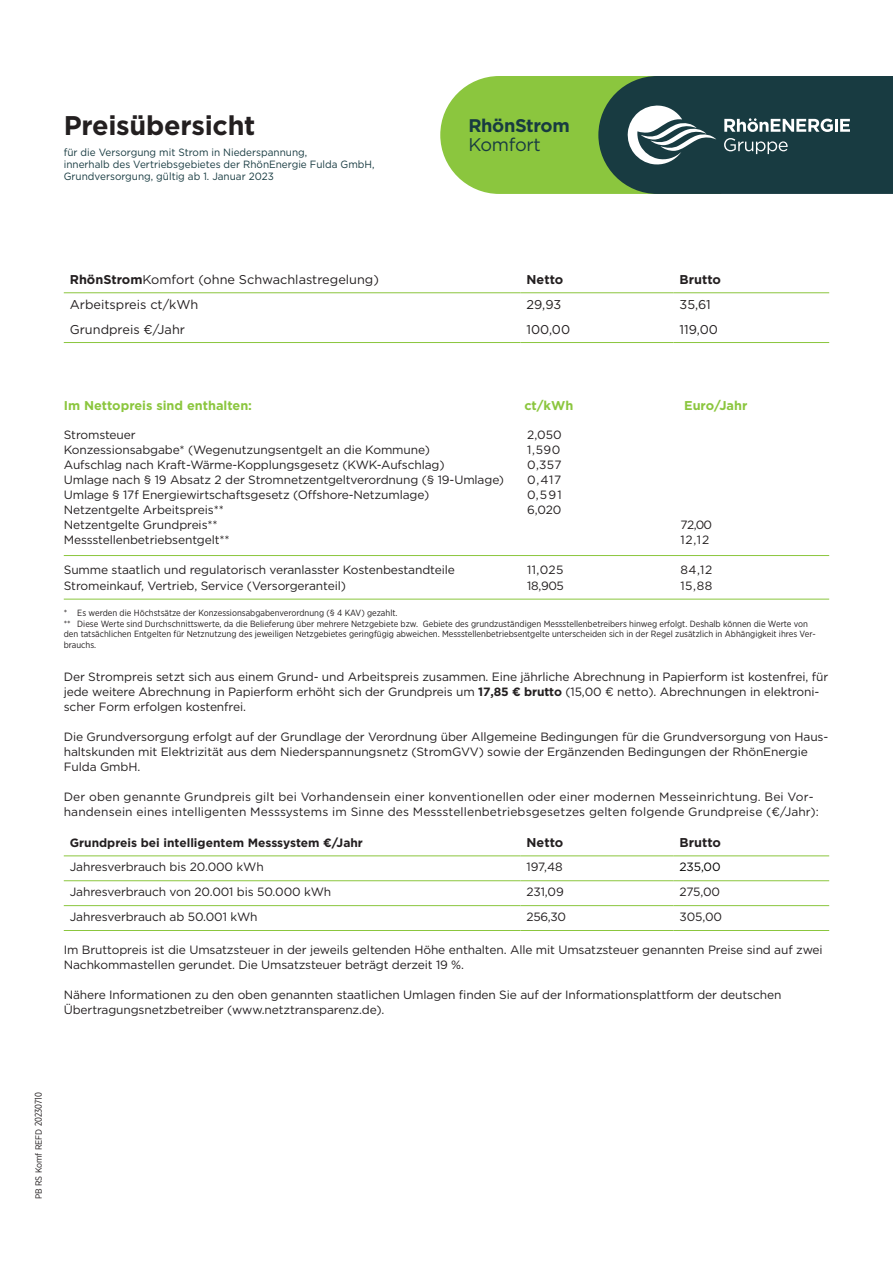
<style>
.page{position:relative;width:893px;height:1263px;background:#fff}
.page>*{position:absolute;margin:0;border:0;box-sizing:border-box;transform-origin:0 0}
.t1{font:700 27px "Gotham";letter-spacing:-.01em;color:#231f20}
.t2{font:700 18.3px "Gotham";letter-spacing:-.02em;color:#183b41}
.t3{font:18.3px "Gotham";letter-spacing:-.015em;color:#183b41}
.t4{font:12.75px "Gotham";color:#231f20}
.t5{font:700 12.75px "Gotham";color:#8bc63e}
.t6{font:700 12.75px "Gotham";color:#231f20}
.t7{font:12px/15px "Gotham";letter-spacing:-.01em;color:#231f20}
.t8{font:12px/15px "Gotham";letter-spacing:.01em;color:#231f20}
.t9{font:700 12px "Gotham";color:#231f20}
.t10{font:12px "Gotham";color:#000}
.t11{font:10.5px/12px "Gotham";color:#183b41;scale:.95 1}
.t12{font:9.75px "Gotham X Narrow";letter-spacing:.01em;color:#231f20}
.t13{font:9px/10.8px "Gotham Narrow";color:#231f20}
.s1{font-weight:700}
.s2{font-family:"Gotham X Narrow";font-size:9.75px}
.s3{font-family:"Gotham Narrow";font-size:9px}
</style>
<div class="page">
<svg style="left:440px;top:76px;width:453px;height:118px;background:#537b4f"></svg>
<hr style="left:64px;top:292px;width:456px;height:1px;background:#8bc63e">
<hr style="left:520px;top:292px;width:154px;height:1px;background:#8bc63e">
<hr style="left:674px;top:292px;width:155px;height:1px;background:#8bc63e">
<hr style="left:64px;top:342px;width:456px;height:1px;background:#8bc63e">
<hr style="left:520px;top:342px;width:154px;height:1px;background:#8bc63e">
<hr style="left:674px;top:342px;width:155px;height:1px;background:#8bc63e">
<hr style="left:64px;top:880px;width:456px;height:1px;background:#8bc63e">
<hr style="left:520px;top:880px;width:154px;height:1px;background:#8bc63e">
<hr style="left:674px;top:880px;width:155px;height:1px;background:#8bc63e">
<hr style="left:64px;top:905px;width:456px;height:1px;background:#8bc63e">
<hr style="left:520px;top:905px;width:154px;height:1px;background:#8bc63e">
<hr style="left:674px;top:905px;width:155px;height:1px;background:#8bc63e">
<hr style="left:64px;top:930px;width:456px;height:1px;background:#8bc63e">
<hr style="left:520px;top:930px;width:154px;height:1px;background:#8bc63e">
<hr style="left:674px;top:930px;width:155px;height:1px;background:#8bc63e">
<hr style="left:64px;top:855px;width:456px;height:1px;background:#8bc63e">
<hr style="left:520px;top:855px;width:154px;height:1px;background:#8bc63e">
<hr style="left:674px;top:855px;width:155px;height:1px;background:#8bc63e">
<hr style="left:64px;top:599px;width:765px;height:1px;background:#8bc63e">
<hr style="left:64px;top:555px;width:765px;height:1px;background:#8bc63e">
<h1 class="t1" style="left:64px;top:108px;width:193px">Preisübersicht</h1>
<p class="t11" style="left:64px;top:146px;width:329px">für die Versorgung mit Strom in Niederspannung,<br>innerhalb des Vertriebsgebietes der RhönEnergie Fulda GmbH,<br>Grundversorgung, gültig ab 1. Januar 2023</p>
<h2 class="t2" style="left:468px;top:113px;width:103px">RhönStrom</h2>
<h2 class="t3" style="left:468px;top:133px;width:74px">Komfort</h2>
<p class="t4" style="left:70px;top:271px;width:311px"><span class="s1">RhönStrom</span>Komfort (ohne Schwachlastregelung)</p>
<p class="t6" style="left:526px;top:271px;width:38px">Netto</p>
<p class="t6" style="left:680px;top:271px;width:43px">Brutto</p>
<p class="t4" style="left:70px;top:296px;width:130px">Arbeitspreis ct/kWh</p>
<p class="t4" style="left:526px;top:296px;width:36px">29,93</p>
<p class="t4" style="left:680px;top:296px;width:33px">35,61</p>
<p class="t4" style="left:70px;top:321px;width:117px">Grundpreis €/Jahr</p>
<p class="t4" style="left:526px;top:321px;width:45px">100,00</p>
<p class="t4" style="left:680px;top:321px;width:40px">119,00</p>
<p class="t5" style="left:64px;top:397px;width:190px">Im Nettopreis sind enthalten:</p>
<p class="t5" style="left:524px;top:397px;width:50px">ct/kWh</p>
<p class="t5" style="left:684px;top:397px;width:65px">Euro/Jahr</p>
<p class="t7" style="left:64px;top:427px;width:73px">Stromsteuer</p>
<p class="t7" style="left:527px;top:427px;width:36px">2,050</p>
<p class="t7" style="left:64px;top:442px;width:368px">Konzessionsabgabe* (Wegenutzungsentgelt an die Kommune)</p>
<p class="t7" style="left:527px;top:442px;width:35px">1,590</p>
<p class="t7" style="left:64px;top:457px;width:382px">Aufschlag nach Kraft-Wärme-Kopplungsgesetz (KWK-Aufschlag)</p>
<p class="t7" style="left:527px;top:457px;width:36px">0,357</p>
<p class="t7" style="left:64px;top:472px;width:442px">Umlage nach § 19 Absatz 2 der Stromnetzentgeltverordnung (§ 19-Umlage)</p>
<p class="t7" style="left:527px;top:472px;width:36px">0,417</p>
<p class="t7" style="left:64px;top:487px;width:367px">Umlage § 17f Energiewirtschaftsgesetz (Offshore-Netzumlage)</p>
<p class="t7" style="left:527px;top:487px;width:36px">0,591</p>
<p class="t7" style="left:64px;top:502px;width:162px">Netzentgelte Arbeitspreis**</p>
<p class="t7" style="left:527px;top:502px;width:36px">6,020</p>
<p class="t7" style="left:64px;top:517px;width:155px">Netzentgelte Grundpreis**</p>
<p class="t7" style="left:680px;top:517px;width:33px">72,00</p>
<p class="t7" style="left:64px;top:532px;width:167px">Messstellenbetriebsentgelt**</p>
<p class="t7" style="left:680px;top:532px;width:30px">12,12</p>
<p class="t7" style="left:64px;top:562px;width:393px">Summe staatlich und regulatorisch veranlasster Kostenbestandteile</p>
<p class="t7" style="left:527px;top:562px;width:38px">11,025</p>
<p class="t7" style="left:680px;top:562px;width:33px">84,12</p>
<p class="t7" style="left:64px;top:578px;width:284px">Stromeinkauf, Vertrieb, Service (Versorgeranteil)</p>
<p class="t7" style="left:527px;top:578px;width:38px">18,905</p>
<p class="t7" style="left:680px;top:578px;width:34px">15,88</p>
<p class="t13" style="left:64px;top:607px;width:754px">* Es werden die Höchstsätze der Konzessionsabgabenverordnung (§ 4 KAV) gezahlt.<br>** Diese Werte sind Durchschnittswerte, da die Belieferung über mehrere Netzgebiete bzw. Gebiete des grundzuständigen Messstellenbetreibers hinweg erfolgt. Deshalb können die Werte von den tatsächlichen Entgelten für Netznutzung des jeweiligen Netzgebietes geringfügig abweichen. Messstellenbetriebsentgelte unterscheiden sich in der Regel zusätzlich in Abhängigkeit ihres Ver&shy;brauchs.</p>
<p class="t7" style="left:64px;top:669px;width:766px">Der Strompreis setzt sich aus einem Grund- und Arbeitspreis zusammen. Eine jährliche Abrechnung in Papierform ist kostenfrei, für jede weitere Abrechnung in Papierform erhöht sich der Grundpreis um <span class="s1">17,85 € brutto</span> (15,00 € netto). Abrechnungen in elektroni&shy;scher Form erfolgen kostenfrei.</p>
<p class="t7" style="left:64px;top:729px;width:766px">Die Grundversorgung erfolgt auf der Grundlage der Verordnung über Allgemeine Bedingungen für die Grundversorgung von Haus&shy;haltskunden mit Elektrizität aus dem Niederspannungsnetz (StromGVV) sowie der Ergänzenden Bedingungen der RhönEnergie<br>Fulda GmbH.</p>
<p class="t8" style="left:64px;top:789px;width:757px">Der oben genannte Grundpreis gilt bei Vorhandensein einer konventionellen oder einer modernen Messeinrichtung. Bei Vor&shy;handensein eines intelligenten Messsystems im Sinne des Messstellenbetriebsgesetzes gelten folgende Grundpreise (€/Jahr):</p>
<p class="t9" style="left:70px;top:834px;width:295px">Grundpreis bei intelligentem Messsystem €/Jahr</p>
<p class="t6" style="left:526px;top:834px;width:38px">Netto</p>
<p class="t6" style="left:680px;top:834px;width:43px">Brutto</p>
<p class="t7" style="left:70px;top:859px;width:195px">Jahresverbrauch bis 20.000 kWh</p>
<p class="t7" style="left:526px;top:859px;width:38px">197,48</p>
<p class="t10" style="left:680px;top:859px;width:43px">235,00</p>
<p class="t7" style="left:70px;top:884px;width:263px">Jahresverbrauch von 20.001 bis 50.000 kWh</p>
<p class="t7" style="left:526px;top:884px;width:39px">231,09</p>
<p class="t7" style="left:680px;top:884px;width:42px">275,00</p>
<p class="t7" style="left:70px;top:909px;width:189px">Jahresverbrauch ab 50.001 kWh</p>
<p class="t7" style="left:526px;top:909px;width:41px">256,30</p>
<p class="t7" style="left:680px;top:909px;width:44px">305,00</p>
<p class="t7" style="left:64px;top:942px;width:760px">Im Bruttopreis ist die Umsatzsteuer in der jeweils geltenden Höhe enthalten. Alle mit Umsatzsteuer genannten Preise sind auf zwei<br>Nachkommastellen gerundet. Die Umsatzsteuer beträgt derzeit 19 %.</p>
<p class="t7" style="left:64px;top:987px;width:719px">Nähere Informationen zu den oben genannten staatlichen Umlagen finden Sie auf der Informationsplattform der deutschen<br>Übertragungsnetzbetreiber (www.netztransparenz.de).</p>
<p class="t13" style="left:33px;top:1199px;width:109px;rotate:-90deg">PB RS Komf REFD <span class="s2">20230710</span></p>
<p class="t12" style="left:33px;top:1199px;width:80px;rotate:-90deg"><span class="s3">RS K REFD</span> 20230710</p>
</div>
